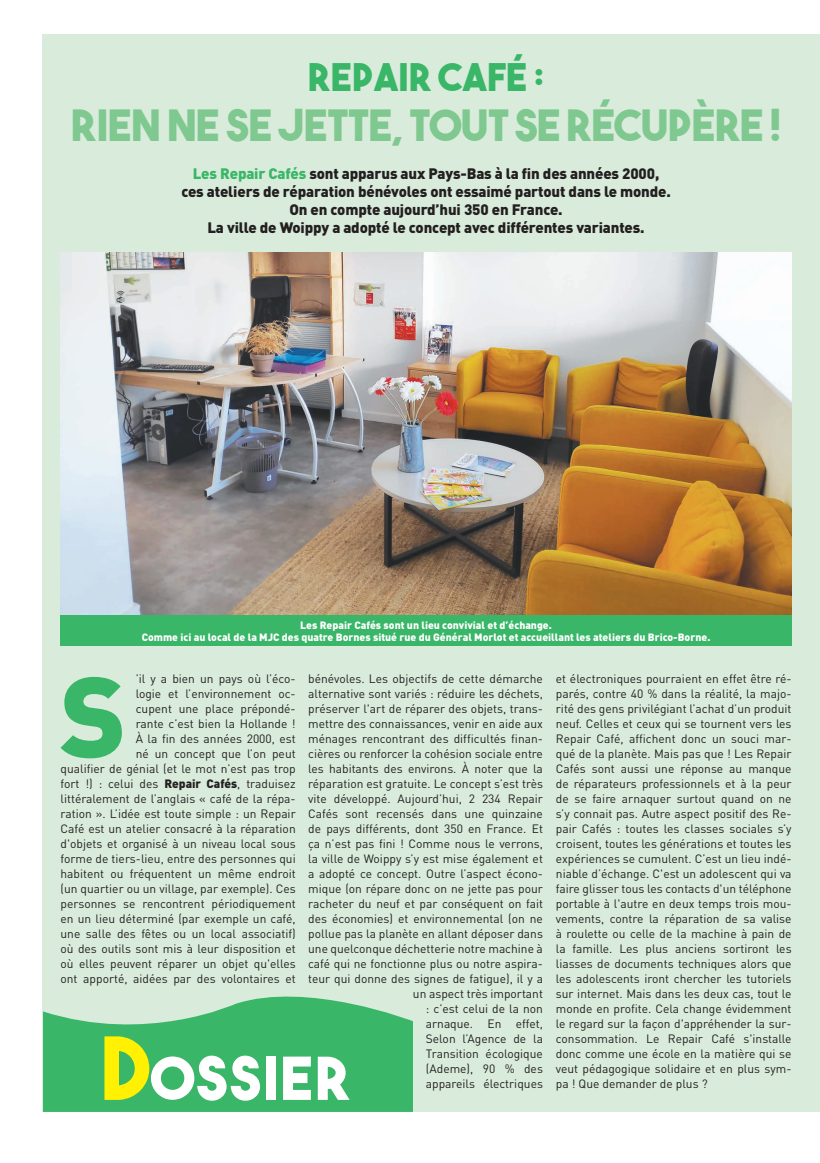
<style>
.page{position:relative;width:820px;height:1163px;background:#fff}
.page>*{position:absolute;margin:0;border:0;box-sizing:border-box;transform-origin:0 0}
.t1{font:900 112.4px "DIN Pro";color:#39b667}
.t2{font:59px "The Bold Font";letter-spacing:.03em;color:#fff}
.t3{font:43px "The Bold Font";letter-spacing:-.02em;color:#7fc890}
.t4{font:38px "The Bold Font";color:#39b667}
.t5{font:900 15px/18px "DIN Pro";letter-spacing:-.01em;color:#231f20;text-align:center}
.t6{font:12px/15px "DIN Pro";color:#231f20;text-align:right}
.t7{font:900 10.5px/12px "DIN Pro";color:#fff;text-align:center}
.s1{color:#39b667}
.s2{font-weight:900}
.s3{font-size:86px;color:#fff101}
</style>
<div class="page">
<div style="left:43px;top:34px;width:776px;height:1077px;background:#d9ecdb"></div>
<svg style="left:43px;top:996px;width:370px;height:115px;background:#4ebd76"></svg>
<img style="left:60px;top:252px;width:731px;height:363px">
<div style="left:60px;top:615px;width:731px;height:30px;background:#39b667"></div>
<h3 class="t4" style="left:308px;top:53px;width:237px">REPAIR CAFÉ :</h3>
<h3 class="t3" style="left:71px;top:98px;width:711px">RIEN NE SE JETTE, TOUT SE RÉCUPÈRE !</h3>
<p class="t5" style="left:181px;top:164px;width:490px"><span class="s1">Les Repair Cafés</span> sont apparus aux Pays-Bas à la fin des années 2000, ces ateliers de réparation bénévoles ont essaimé partout dans le monde.<br>On en compte aujourd’hui 350 en France.<br>La ville de Woippy a adopté le concept avec différentes variantes.</p>
<p class="t7" style="left:142px;top:618px;width:570px">Les Repair Cafés sont un lieu convivial et d’échange.<br>Comme ici au local de la MJC des quatre Bornes situé rue du Général Morlot et accueillant les ateliers du Brico-Borne.</p>
<p class="t6" style="left:60px;top:670px;width:237px">’il y a bien un pays où l’éco-<br>logie et l’environnement oc-<br>cupent une place prépondé-<br>rante c’est bien la Hollande !<br>À la fin des années 2000, est<br>né un concept que l’on peut<br>qualifier de génial (et le mot n’est pas trop fort !) : celui des <span class="s2">Repair Cafés</span>, traduisez littéralement de l’anglais « café de la répa&shy;ration ». L’idée est toute simple : un Repair Café est un atelier consacré à la réparation d'objets et organisé à un niveau local sous forme de tiers-lieu, entre des personnes qui habitent ou fréquentent un même endroit (un quartier ou un village, par exemple). Ces personnes se rencontrent périodiquement en un lieu déterminé (par exemple un café, une salle des fêtes ou un local associatif) où des outils sont mis à leur disposition et où elles peuvent réparer un objet qu'elles ont apporté, aidées par des volontaires et</p>
<p class="t6" style="left:308px;top:670px;width:236px">bénévoles. Les objectifs de cette démarche alternative sont variés : réduire les déchets, préserver l'art de réparer des objets, trans&shy;mettre des connaissances, venir en aide aux ménages rencontrant des difficultés finan&shy;cières ou renforcer la cohésion sociale entre les habitants des environs. À noter que la réparation est gratuite. Le concept s’est très vite développé. Aujourd’hui, 2 234 Repair Cafés sont recensés dans une quinzaine de pays différents, dont 350 en France. Et ça n’est pas fini ! Comme nous le verrons, la ville de Woippy s’y est mise également et a adopté ce concept. Outre l’aspect écono&shy;mique (on répare donc on ne jette pas pour racheter du neuf et par conséquent on fait des économies) et environnemental (on ne pollue pas la planète en allant déposer dans une quelconque déchetterie notre machine à café qui ne fonctionne plus ou notre aspira&shy;teur qui donne des signes de fatigue), il y a un aspect très important<br>: c’est celui de la non<br>arnaque. En effet,<br>Selon l’Agence de la<br>Transition écologique<br>(Ademe), 90 % des<br>appareils électriques</p>
<p class="t6" style="left:555px;top:670px;width:237px;text-align:justify">et électroniques pourraient en effet être ré&shy;parés, contre 40 % dans la réalité, la majo&shy;rité des gens privilégiant l’achat d’un produit neuf. Celles et ceux qui se tournent vers les Repair Café, affichent donc un souci mar&shy;qué de la planète. Mais pas que ! Les Repair Cafés sont aussi une réponse au manque de réparateurs professionnels et à la peur de se faire arnaquer surtout quand on ne s’y connait pas. Autre aspect positif des Re&shy;pair Cafés : toutes les classes sociales s’y croisent, toutes les générations et toutes les expériences se cumulent. C’est un lieu indé&shy;niable d’échange. C'est un adolescent qui va faire glisser tous les contacts d'un téléphone portable à l'autre en deux temps trois mou&shy;vements, contre la réparation de sa valise à roulette ou celle de la machine à pain de la famille. Les plus anciens sortiront les liasses de documents techniques alors que les adolescents iront chercher les tutoriels sur internet. Mais dans les deux cas, tout le monde en profite. Cela change évidemment le regard sur la façon d'appréhender la sur&shy;consommation. Le Repair Café s'installe donc comme une école en la matière qui se veut pédagogique solidaire et en plus sym&shy;pa ! Que demander de plus ?</p>
<h1 class="t1" style="left:60px;top:640px;width:68px">S</h1>
<h2 class="t2" style="left:102px;top:1040px;width:250px"><span class="s3">D</span>OSSIER</h2>
</div>
